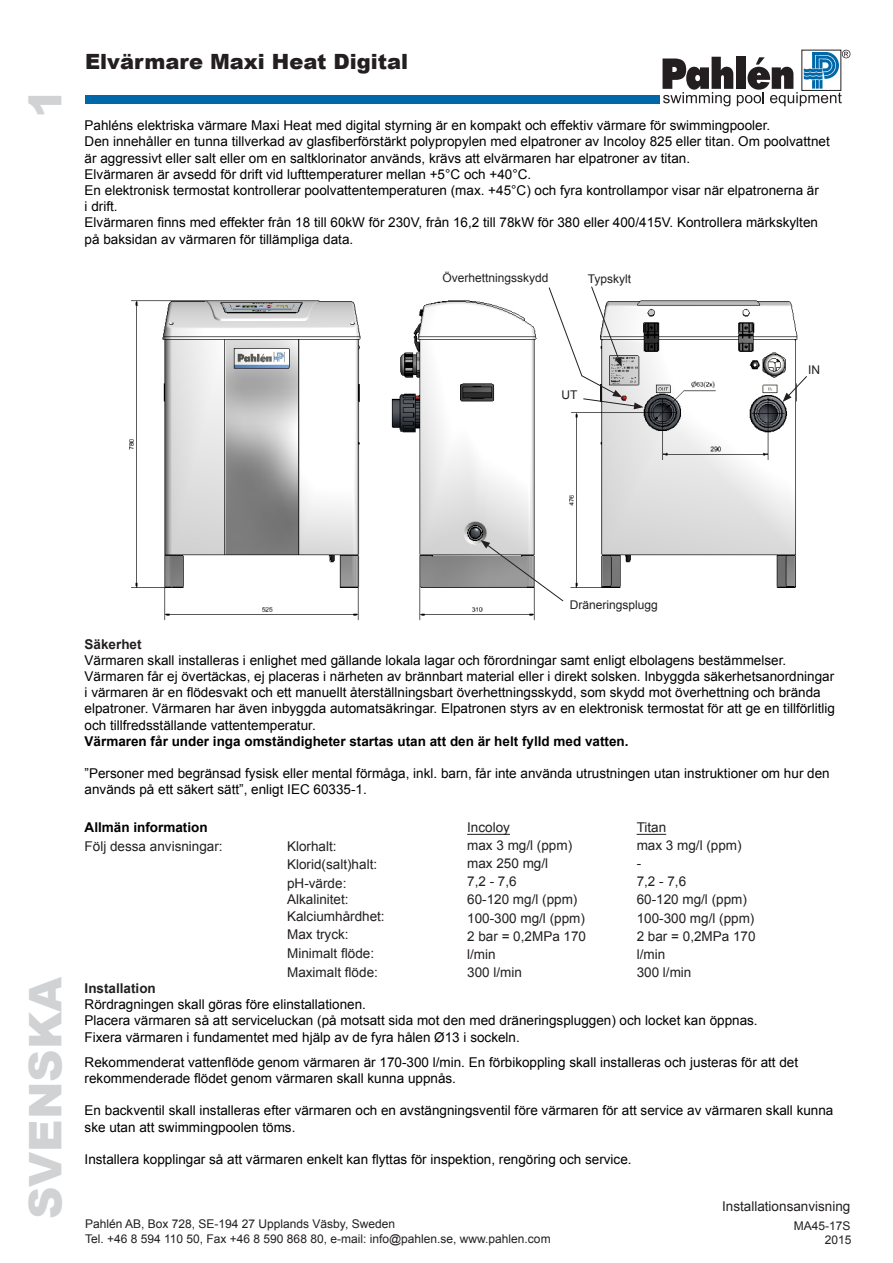
<style>
.page{position:relative;width:893px;height:1263px;background:#fff}
.page>*{position:absolute;margin:0;border:0;box-sizing:border-box;transform-origin:0 0}
.t1{font:900 45px "Arial";color:#d1d2d4}
.t2{font:900 21px "Arial";color:#231f20}
.t3{font:13.5px/16.2px "Arial";color:#000}
.t4{font:13.5px/18.1px "Arial";color:#231f20}
.t5{font:700 13.5px "Arial";color:#000}
.t6{font:700 13.5px "Arial";color:#231f20}
.t7{font:12px "Arial";color:#231f20}
</style>
<div class="page">
<svg style="left:662px;top:50px;width:188px;height:56px"></svg>
<div style="left:85px;top:95px;width:575px;height:9px;background:#0068a9"></div>
<img style="left:129px;top:300px;width:669px;height:321px">
<svg style="left:782px;top:375px;width:25px;height:27px"></svg>
<svg style="left:548px;top:286px;width:95px;height:123px"></svg>
<svg style="left:480px;top:540px;width:84px;height:62px"></svg>
<hr style="left:467px;top:834px;width:43px;height:1px;background:#231f20">
<svg style="left:637px;top:834px;width:29px;height:1px"></svg>
<p class="t1" style="left:13px;top:118px;width:32px;rotate:-90deg">1</p>
<p class="t2" style="left:85px;top:46px;width:325px">Elvärmare Maxi Heat Digital</p>
<p class="t3" style="left:85px;top:117px;width:687px">Pahléns elektriska värmare Maxi Heat med digital styrning är en kompakt och effektiv värmare för swimmingpooler.</p>
<p class="t3" style="left:85px;top:134px;width:747px">Den innehåller en tunna tillverkad av glasfiberförstärkt polypropylen med elpatroner av Incoloy 825 eller titan. Om poolvattnet</p>
<p class="t3" style="left:85px;top:150px;width:607px">är aggressivt eller salt eller om en saltklorinator används, krävs att elvärmaren har elpatroner av titan.</p>
<p class="t3" style="left:85px;top:166px;width:448px">Elvärmaren är avsedd för drift vid lufttemperaturer mellan +5°C och +40°C.</p>
<p class="t3" style="left:85px;top:182px;width:736px">En elektronisk termostat kontrollerar poolvattentemperaturen (max. +45°C) och fyra kontrollampor visar när elpatronerna är</p>
<p class="t3" style="left:85px;top:198px;width:35px">i drift.</p>
<p class="t3" style="left:85px;top:215px;width:735px">Elvärmaren finns med effekter från 18 till 60kW för 230V, från 16,2 till 78kW för 380 eller 400/415V. Kontrollera märkskylten</p>
<p class="t3" style="left:85px;top:231px;width:270px">på baksidan av värmaren för tillämpliga data.</p>
<p class="t7" style="left:443px;top:270px;width:108px">Överhettningsskydd</p>
<p class="t7" style="left:588px;top:271px;width:45px">Typskylt</p>
<p class="t7" style="left:562px;top:387px;width:17px">UT</p>
<p class="t7" style="left:808px;top:362px;width:13px">IN</p>
<p class="t1" style="left:13px;top:1219px;width:244px;rotate:-90deg">SVENSKA</p>
<p class="t7" style="left:570px;top:596px;width:90px">Dräneringsplugg</p>
<p class="t6" style="left:85px;top:635px;width:59px">Säkerhet</p>
<p class="t3" style="left:85px;top:652px;width:703px">Värmaren skall installeras i enlighet med gällande lokala lagar och förordningar samt enligt elbolagens bestämmelser.</p>
<p class="t3" style="left:85px;top:668px;width:752px">Värmaren får ej övertäckas, ej placeras i närheten av brännbart material eller i direkt solsken. Inbyggda säkerhetsanordningar i värmaren är en flödesvakt och ett manuellt återställningsbart överhettningsskydd, som skydd mot överhettning och brända elpatroner. Värmaren har även inbyggda automatsäkringar. Elpatronen styrs av en elektronisk termostat för att ge en tillförlitlig och tillfredsställande vattentemperatur.</p>
<p class="t5" style="left:85px;top:732px;width:545px">Värmaren får under inga omständigheter startas utan att den är helt fylld med vatten.</p>
<p class="t3" style="left:85px;top:765px;width:747px">”Personer med begränsad fysisk eller mental förmåga, inkl. barn, får inte använda utrustningen utan instruktioner om hur den används på ett säkert sätt”, enligt IEC 60335-1.</p>
<p class="t5" style="left:85px;top:818px;width:125px">Allmän information</p>
<p class="t4" style="left:85px;top:837px;width:140px">Följ dessa anvisningar:</p>
<p class="t4" style="left:287px;top:837px;width:51px">Klorhalt:</p>
<p class="t4" style="left:287px;top:856px;width:92px">Klorid(salt)halt:</p>
<p class="t4" style="left:287px;top:874px;width:61px">pH-värde:</p>
<p class="t4" style="left:287px;top:891px;width:63px">Alkalinitet:</p>
<p class="t4" style="left:287px;top:907px;width:99px">Kalciumhårdhet:</p>
<p class="t4" style="left:287px;top:926px;width:63px">Max tryck:</p>
<p class="t4" style="left:287px;top:944px;width:89px">Minimalt flöde:</p>
<p class="t4" style="left:287px;top:963px;width:92px">Maximalt flöde:</p>
<p class="t4" style="left:467px;top:818px;width:120px">Incoloy<br>max 3 mg/l (ppm) max 250 mg/l<br>7,2 - 7,6<br>60-120 mg/l (ppm)<br>100-300 mg/l (ppm)<br>2 bar = 0,2MPa 170 l/min<br>300 l/min</p>
<p class="t4" style="left:637px;top:818px;width:120px">Titan<br>max 3 mg/l (ppm)<br>-<br>7,2 - 7,6<br>60-120 mg/l (ppm)<br>100-300 mg/l (ppm)<br>2 bar = 0,2MPa 170 l/min<br>300 l/min</p>
<p class="t6" style="left:85px;top:979px;width:73px">Installation</p>
<p class="t3" style="left:85px;top:996px;width:283px">Rördragningen skall göras före elinstallationen.</p>
<p class="t3" style="left:85px;top:1013px;width:675px">Placera värmaren så att serviceluckan (på motsatt sida mot den med dräneringspluggen) och locket kan öppnas.</p>
<p class="t3" style="left:85px;top:1029px;width:437px">Fixera värmaren i fundamentet med hjälp av de fyra hålen Ø13 i sockeln.</p>
<p class="t3" style="left:85px;top:1054px;width:715px">Rekommenderat vattenflöde genom värmaren är 170-300 l/min. En förbikoppling skall installeras och justeras för att det</p>
<p class="t3" style="left:85px;top:1070px;width:373px">rekommenderade flödet genom värmaren skall kunna uppnås.</p>
<p class="t3" style="left:85px;top:1103px;width:750px">En backventil skall installeras efter värmaren och en avstängningsventil före värmaren för att service av värmaren skall kunna ske utan att swimmingpoolen töms.</p>
<p class="t3" style="left:85px;top:1151px;width:548px">Installera kopplingar så att värmaren enkelt kan flyttas för inspektion, rengöring och service.</p>
<p class="t7" style="left:85px;top:1216px;width:311px">Pahlén AB, Box 728, SE-194 27 Upplands Väsby, Sweden</p>
<p class="t7" style="left:85px;top:1231px;width:467px">Tel. +46 8 594 110 50, Fax +46 8 590 868 80, e-mail: info@pahlen.se, www.pahlen.com</p>
<p class="t4" style="left:722px;top:1197px;width:130px">Installationsanvisning</p>
<p class="t7" style="left:794px;top:1218px;width:58px">MA45-17S</p>
<p class="t7" style="left:825px;top:1232px;width:28px">2015</p>
</div>
